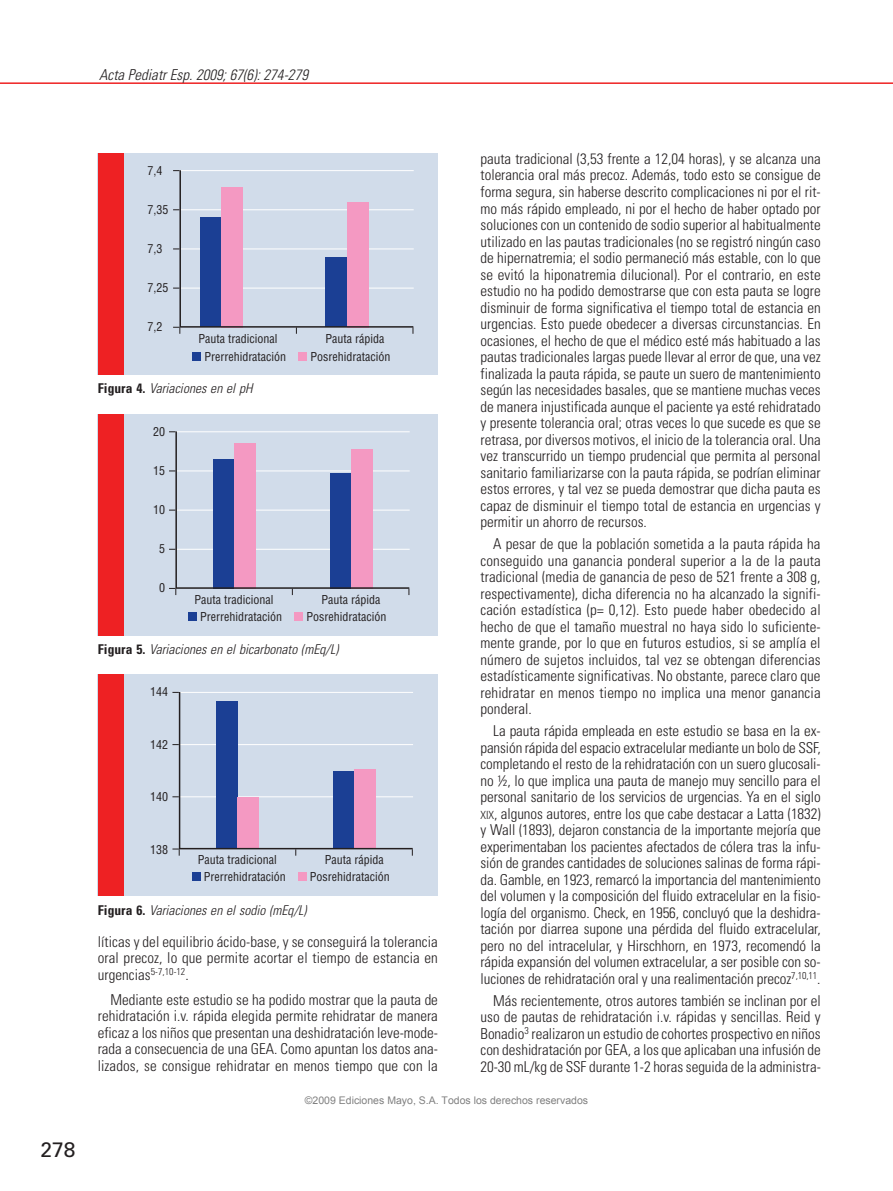
<style>
.page{position:relative;width:893px;height:1191px;background:#fff}
.page>*{position:absolute;margin:0;border:0;box-sizing:border-box;transform-origin:0 0}
.t1{font:21px "Univers LT Std";color:#231f20}
.t2{font:300 condensed 15px/16.5px "Univers LT Std";color:#231f20;text-align:justify}
.t3{font:italic 300 condensed 15px "Univers LT Std";letter-spacing:.005em;color:#231f20}
.t4{font:italic 300 condensed 13.5px "Univers LT Std";letter-spacing:.005em;color:#231f20}
.t5{font:condensed 12px "Helvetica LT Std";color:#231f20}
.t6{font:10.5px "Arial";color:#808080}
.s1{font-weight:700;font-style:normal}
.s2{font-size:11.25px}
</style>
<div class="page">
<hr style="left:0;top:82px;width:893px;height:2px;background:#ee2123">
<div style="left:98px;top:153px;width:340px;height:221px;background:#d1dcea"></div>
<div style="left:98px;top:153px;width:25px;height:221px;background:#ee2123"></div>
<div style="left:192px;top:352px;width:9px;height:8px;background:#1b3f94"></div>
<div style="left:299px;top:352px;width:8px;height:8px;background:#f499c2"></div>
<svg style="left:173px;top:170px;width:241px;height:164px"></svg>
<div style="left:98px;top:414px;width:340px;height:221px;background:#d1dcea"></div>
<div style="left:98px;top:414px;width:25px;height:221px;background:#ee2123"></div>
<svg style="left:169px;top:431px;width:241px;height:164px"></svg>
<div style="left:188px;top:612px;width:9px;height:9px;background:#1b3f94"></div>
<div style="left:295px;top:612px;width:8px;height:9px;background:#f499c2"></div>
<div style="left:98px;top:675px;width:340px;height:221px;background:#d1dcea"></div>
<div style="left:98px;top:675px;width:25px;height:221px;background:#ee2123"></div>
<svg style="left:172px;top:691px;width:241px;height:164px"></svg>
<div style="left:192px;top:872px;width:8px;height:9px;background:#1b3f94"></div>
<div style="left:298px;top:872px;width:9px;height:9px;background:#f499c2"></div>
<p class="t3" style="left:99px;top:67px;width:210px">Acta Pediatr Esp. 2009; 67(6): 274-279</p>
<h1 class="t1" style="left:40px;top:1139px;width:37px">278</h1>
<p class="t5" style="left:148px;top:166px;width:16px">7,4</p>
<p class="t5" style="left:148px;top:205px;width:22px">7,35</p>
<p class="t5" style="left:148px;top:244px;width:16px">7,3</p>
<p class="t5" style="left:148px;top:283px;width:22px">7,25</p>
<p class="t5" style="left:148px;top:323px;width:16px">7,2</p>
<p class="t5" style="left:198px;top:334px;width:80px">Pauta tradicional</p>
<p class="t5" style="left:325px;top:334px;width:60px">Pauta rápida</p>
<p class="t5" style="left:204px;top:352px;width:83px">Prerrehidratación</p>
<p class="t5" style="left:311px;top:352px;width:81px">Posrehidratación</p>
<p class="t4" style="left:98px;top:381px;width:156px"><span class="s1">Figura 4.</span> Variaciones en el pH</p>
<p class="t5" style="left:153px;top:427px;width:13px">20</p>
<p class="t5" style="left:153px;top:466px;width:13px">15</p>
<p class="t5" style="left:153px;top:505px;width:13px">10</p>
<p class="t5" style="left:159px;top:544px;width:7px">5</p>
<p class="t5" style="left:159px;top:584px;width:7px">0</p>
<p class="t5" style="left:194px;top:595px;width:80px">Pauta tradicional</p>
<p class="t5" style="left:321px;top:595px;width:60px">Pauta rápida</p>
<p class="t5" style="left:200px;top:612px;width:83px">Prerrehidratación</p>
<p class="t5" style="left:307px;top:612px;width:81px">Posrehidratación</p>
<p class="t4" style="left:98px;top:642px;width:242px"><span class="s1">Figura 5.</span> Variaciones en el bicarbonato (mEq/L)</p>
<p class="t5" style="left:150px;top:687px;width:19px">144</p>
<p class="t5" style="left:150px;top:740px;width:19px">142</p>
<p class="t5" style="left:150px;top:792px;width:19px">140</p>
<p class="t5" style="left:150px;top:845px;width:19px">138</p>
<p class="t5" style="left:198px;top:855px;width:80px">Pauta tradicional</p>
<p class="t5" style="left:325px;top:855px;width:60px">Pauta rápida</p>
<p class="t5" style="left:204px;top:872px;width:83px">Prerrehidratación</p>
<p class="t5" style="left:310px;top:872px;width:81px">Posrehidratación</p>
<p class="t4" style="left:98px;top:904px;width:210px"><span class="s1">Figura 6.</span> Variaciones en el sodio (mEq/L)</p>
<p class="t2" style="left:98px;top:934px;width:342px">líticas y del equilibrio ácido-base, y se conseguirá la tolerancia oral precoz, lo que permite acortar el tiempo de estancia en urgencias<sup>5-7,10-12</sup>.</p>
<p class="t2" style="left:98px;top:992px;width:342px;text-indent:13px">Mediante este estudio se ha podido mostrar que la pauta de rehidratación i.v. rápida elegida permite rehidratar de manera eficaz a los niños que presentan una deshidratación leve-mode&shy;rada a consecuencia de una GEA. Como apuntan los datos ana&shy;lizados, se consigue rehidratar en menos tiempo que con la</p>
<p class="t2" style="left:480px;top:151px;width:342px">pauta tradicional (3,53 frente a 12,04 horas), y se alcanza una tolerancia oral más precoz. Además, todo esto se consigue de forma segura, sin haberse descrito complicaciones ni por el rit&shy;mo más rápido empleado, ni por el hecho de haber optado por soluciones con un contenido de sodio superior al habitualmente utilizado en las pautas tradicionales (no se registró ningún caso de hipernatremia; el sodio permaneció más estable, con lo que se evitó la hiponatremia dilucional). Por el contrario, en este estudio no ha podido demostrarse que con esta pauta se logre disminuir de forma significativa el tiempo total de estancia en urgencias. Esto puede obedecer a diversas circunstancias. En ocasiones, el hecho de que el médico esté más habituado a las pautas tradicionales largas puede llevar al error de que, una vez finalizada la pauta rápida, se paute un suero de mantenimiento según las necesidades basales, que se mantiene muchas veces de manera injustificada aunque el paciente ya esté rehidratado y presente tolerancia oral; otras veces lo que sucede es que se retrasa, por diversos motivos, el inicio de la tolerancia oral. Una vez transcurrido un tiempo prudencial que permita al personal sanitario familiarizarse con la pauta rápida, se podrían eliminar estos errores, y tal vez se pueda demostrar que dicha pauta es capaz de disminuir el tiempo total de estancia en urgencias y permitir un ahorro de recursos.</p>
<p class="t2" style="left:480px;top:536px;width:342px;text-indent:13px">A pesar de que la población sometida a la pauta rápida ha conseguido una ganancia ponderal superior a la de la pauta tradicional (media de ganancia de peso de 521 frente a 308 g, respectivamente), dicha diferencia no ha alcanzado la signifi&shy;cación estadística (p= 0,12). Esto puede haber obedecido al hecho de que el tamaño muestral no haya sido lo suficiente&shy;mente grande, por lo que en futuros estudios, si se amplía el número de sujetos incluidos, tal vez se obtengan diferencias estadísticamente significativas. No obstante, parece claro que rehidratar en menos tiempo no implica una menor ganancia ponderal.</p>
<p class="t2" style="left:480px;top:723px;width:342px;text-indent:13px">La pauta rápida empleada en este estudio se basa en la ex&shy;pansión rápida del espacio extracelular mediante un bolo de SSF, completando el resto de la rehidratación con un suero glucosali&shy;no ½, lo que implica una pauta de manejo muy sencillo para el personal sanitario de los servicios de urgencias. Ya en el siglo <span class="s2">XIX</span>, algunos autores, entre los que cabe destacar a Latta (1832) y Wall (1893), dejaron constancia de la importante mejoría que experimentaban los pacientes afectados de cólera tras la infu&shy;sión de grandes cantidades de soluciones salinas de forma rápi&shy;da. Gamble, en 1923, remarcó la importancia del mantenimiento del volumen y la composición del fluido extracelular en la fisio&shy;logía del organismo. Check, en 1956, concluyó que la deshidra&shy;tación por diarrea supone una pérdida del fluido extracelular, pero no del intracelular, y Hirschhorn, en 1973, recomendó la rápida expansión del volumen extracelular, a ser posible con so&shy;luciones de rehidratación oral y una realimentación precoz<sup>7,10,11</sup>.</p>
<p class="t2" style="left:480px;top:993px;width:342px;text-indent:13px">Más recientemente, otros autores también se inclinan por el uso de pautas de rehidratación i.v. rápidas y sencillas. Reid y Bonadio<sup>3</sup> realizaron un estudio de cohortes prospectivo en niños con deshidratación por GEA, a los que aplicaban una infusión de 20-30 mL/kg de SSF durante 1-2 horas seguida de la administra-</p>
<p class="t6" style="left:305px;top:1094px;width:285px">©2009 Ediciones Mayo, S.A. Todos los derechos reservados</p>
</div>
